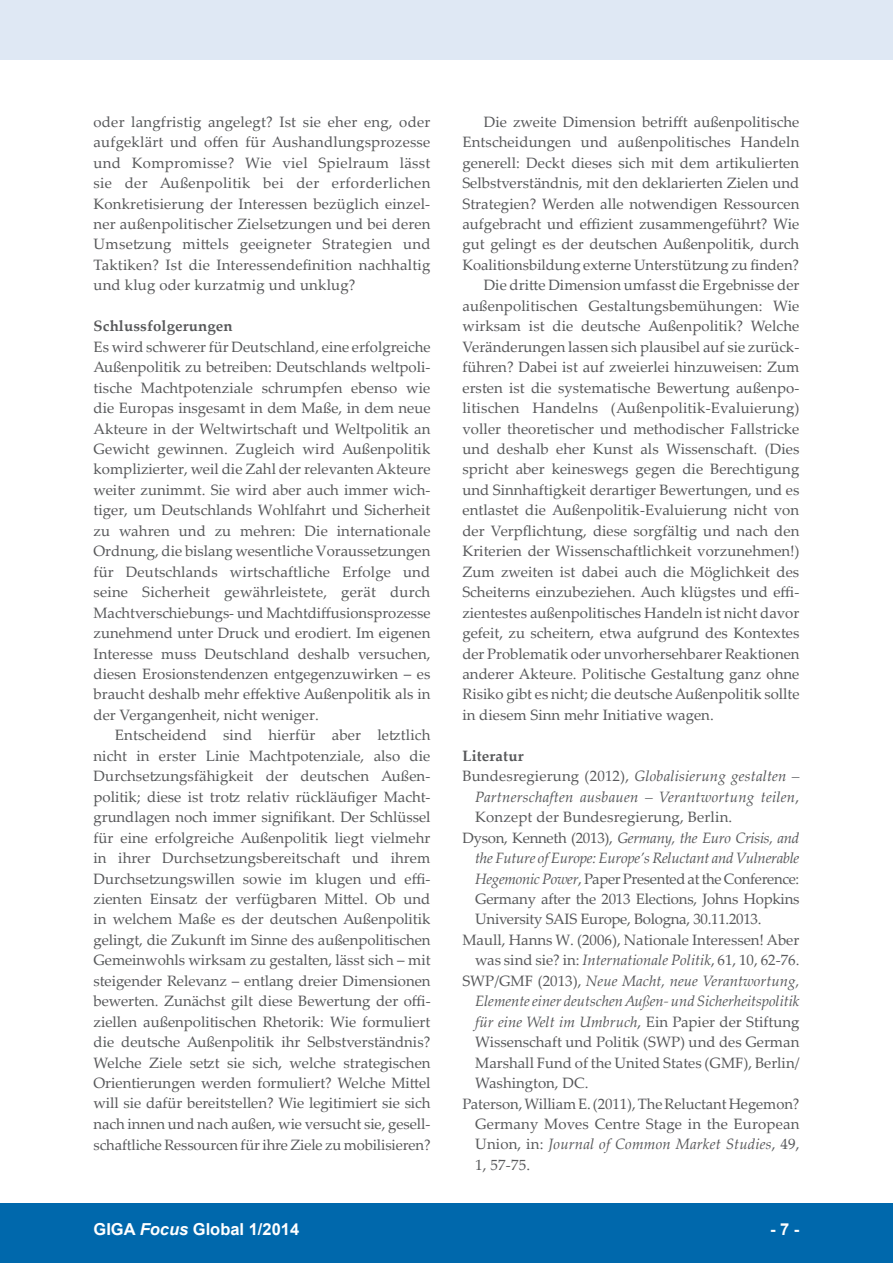
<style>
.page{position:relative;width:893px;height:1263px;background:#fff}
.page>*{position:absolute;margin:0;border:0;box-sizing:border-box;transform-origin:0 0}
.t1{font:700 16.5px "Arial";color:#fff}
.t2{font:15px/20.4px "Palatino Linotype";color:#57585a;text-align:justify}
.t3{font:italic 15px "Palatino Linotype";color:#57585a}
.t4{font:italic 15px "Palatino Linotype";letter-spacing:-.02em;color:#57585a}
.t5{font:15px "Palatino Linotype";letter-spacing:-.02em;color:#57585a}
.t6{font:700 15px "Palatino Linotype";letter-spacing:.01em;color:#57585a}
.s1{font-style:normal}
.s2{font-style:italic}
</style>
<div class="page">
<div style="left:0;top:1203px;width:893px;height:60px;background:#0068ac"></div>
<div style="left:0;top:0;width:893px;height:60px;background:#dfe8f4"></div>
<p class="t2" style="left:94px;top:111px;width:338px">oder langfristig angelegt? Ist sie eher eng, oder aufgeklärt und offen für Aushandlungsprozesse und Kompromisse? Wie viel Spielraum lässt sie der Außenpolitik bei der erforderlichen Konkretisierung der Interessen bezüglich einzel&shy;ner außenpolitischer Zielsetzungen und bei deren Umsetzung mittels geeigneter Strategien und Taktiken? Ist die Interessendefinition nachhaltig und klug oder kurzatmig und unklug?</p>
<p class="t6" style="left:94px;top:315px;width:141px">Schlussfolgerungen</p>
<p class="t2" style="left:94px;top:336px;width:339px">Es wird schwerer für Deutschland, eine erfolgreiche Außenpolitik zu betreiben: Deutschlands weltpoli&shy;tische Machtpotenziale schrumpfen ebenso wie die Europas insgesamt in dem Maße, in dem neue Akteure in der Weltwirtschaft und Weltpolitik an Gewicht gewinnen. Zugleich wird Außenpolitik komplizierter, weil die Zahl der relevanten Akteure weiter zunimmt. Sie wird aber auch immer wich&shy;tiger, um Deutschlands Wohlfahrt und Sicherheit zu wahren und zu mehren: Die internationale Ordnung, die bislang wesentliche Voraussetzungen für Deutschlands wirtschaftliche Erfolge und seine Sicherheit gewährleistete, gerät durch Machtverschiebungs- und Machtdiffusionsprozesse zunehmend unter Druck und erodiert. Im eigenen Interesse muss Deutschland deshalb versuchen, diesen Erosionstendenzen entgegenzuwirken – es braucht deshalb mehr effektive Außenpolitik als in der Vergangenheit, nicht weniger.</p>
<p class="t2" style="left:94px;top:724px;width:339px;text-indent:21px">Entscheidend sind hierfür aber letztlich nicht in erster Linie Machtpotenziale, also die Durchsetzungsfähigkeit der deutschen Außen&shy;politik; diese ist trotz relativ rückläufiger Macht&shy;grundlagen noch immer signifikant. Der Schlüssel für eine erfolgreiche Außenpolitik liegt vielmehr in ihrer Durchsetzungsbereitschaft und ihrem Durchsetzungswillen sowie im klugen und effi&shy;zienten Einsatz der verfügbaren Mittel. Ob und in welchem Maße es der deutschen Außenpolitik gelingt, die Zukunft im Sinne des außenpolitischen Gemeinwohls wirksam zu gestalten, lässt sich – mit steigender Relevanz – entlang dreier Dimensionen bewerten. Zunächst gilt diese Bewertung der offi&shy;ziellen außenpolitischen Rhetorik: Wie formuliert die deutsche Außenpolitik ihr Selbstverständnis?<br>Welche Ziele setzt sie sich, welche strategischen Orientierungen werden formuliert? Welche Mittel will sie dafür bereitstellen? Wie legitimiert sie sich nach innen und nach außen, wie versucht sie, gesell&shy;schaftliche Ressourcen für ihre Ziele zu mobilisieren?</p>
<p class="t2" style="left:484px;top:111px;width:317px">Die zweite Dimension betrifft außenpolitische</p>
<p class="t2" style="left:462px;top:131px;width:339px">Entscheidungen und außenpolitisches Handeln</p>
<p class="t2" style="left:462px;top:152px;width:338px">generell: Deckt dieses sich mit dem artikulierten</p>
<p class="t2" style="left:462px;top:172px;width:338px">Selbstverständnis, mit den deklarierten Zielen und</p>
<p class="t2" style="left:462px;top:193px;width:338px">Strategien? Werden alle notwendigen Ressourcen</p>
<p class="t2" style="left:462px;top:213px;width:338px">aufgebracht und effizient zusammengeführt? Wie</p>
<p class="t2" style="left:462px;top:234px;width:338px">gut gelingt es der deutschen Außenpolitik, durch</p>
<p class="t2" style="left:462px;top:254px;width:338px">Koalitionsbildung externe Unterstützung zu finden?</p>
<p class="t2" style="left:484px;top:274px;width:317px">Die dritte Dimension umfasst die Ergebnisse der</p>
<p class="t2" style="left:462px;top:295px;width:338px">außenpolitischen Gestaltungsbemühungen: Wie</p>
<p class="t2" style="left:462px;top:315px;width:338px">wirksam ist die deutsche Außenpolitik? Welche</p>
<p class="t2" style="left:462px;top:336px;width:338px">Veränderungen lassen sich plausibel auf sie zurück-</p>
<p class="t2" style="left:462px;top:356px;width:338px">führen? Dabei ist auf zweierlei hinzuweisen: Zum</p>
<p class="t2" style="left:462px;top:377px;width:338px">ersten ist die systematische Bewertung außenpo-</p>
<p class="t2" style="left:462px;top:397px;width:339px">litischen Handelns (Außenpolitik-Evaluierung)</p>
<p class="t2" style="left:462px;top:418px;width:338px">voller theoretischer und methodischer Fallstricke</p>
<p class="t2" style="left:462px;top:438px;width:339px">und deshalb eher Kunst als Wissenschaft. (Dies</p>
<p class="t2" style="left:462px;top:459px;width:338px">spricht aber keineswegs gegen die Berechtigung</p>
<p class="t2" style="left:462px;top:479px;width:338px">und Sinnhaftigkeit derartiger Bewertungen, und es</p>
<p class="t2" style="left:462px;top:499px;width:338px">entlastet die Außenpolitik-Evaluierung nicht von</p>
<p class="t2" style="left:462px;top:520px;width:338px">der Verpflichtung, diese sorgfältig und nach den</p>
<p class="t2" style="left:462px;top:540px;width:339px">Kriterien der Wissenschaftlichkeit vorzunehmen!)</p>
<p class="t2" style="left:462px;top:561px;width:338px">Zum zweiten ist dabei auch die Möglichkeit des</p>
<p class="t2" style="left:462px;top:581px;width:338px">Scheiterns einzubeziehen. Auch klügstes und effi-</p>
<p class="t2" style="left:462px;top:602px;width:338px">zientestes außenpolitisches Handeln ist nicht davor</p>
<p class="t2" style="left:462px;top:622px;width:338px">gefeit, zu scheitern, etwa aufgrund des Kontextes</p>
<p class="t2" style="left:462px;top:643px;width:339px">der Problematik oder unvorhersehbarer Reaktionen</p>
<p class="t2" style="left:462px;top:663px;width:338px">anderer Akteure. Politische Gestaltung ganz ohne</p>
<p class="t2" style="left:462px;top:684px;width:339px">Risiko gibt es nicht; die deutsche Außenpolitik sollte</p>
<p class="t2" style="left:462px;top:704px;width:253px">in diesem Sinn mehr Initiative wagen.</p>
<p class="t6" style="left:462px;top:745px;width:63px">Literatur</p>
<p class="t3" style="left:462px;top:765px;width:338px"><span class="s1">Bundesregierung (2012),</span> Globalisierung gestalten –</p>
<p class="t3" style="left:475px;top:786px;width:326px">Partnerschaften ausbauen – Verantwortung teilen<span class="s1">,</span></p>
<p class="t2" style="left:475px;top:806px;width:259px">Konzept der Bundesregierung, Berlin.</p>
<p class="t4" style="left:462px;top:827px;width:338px"><span class="s1">Dyson, Kenneth (2013),</span> Germany, the Euro Crisis, and</p>
<p class="t4" style="left:475px;top:847px;width:326px">the Future of Europe: Europe’s Reluctant and Vulnerable</p>
<p class="t5" style="left:475px;top:868px;width:325px"><span class="s2">Hegemonic Power</span>, Paper Presented at the Conference:</p>
<p class="t2" style="left:475px;top:888px;width:326px">Germany after the 2013 Elections, Johns Hopkins</p>
<p class="t5" style="left:475px;top:909px;width:288px">University SAIS Europe, Bologna, 30.11.2013.</p>
<p class="t2" style="left:462px;top:929px;width:338px">Maull, Hanns W. (2006), Nationale Interessen! Aber</p>
<p class="t2" style="left:475px;top:949px;width:326px">was sind sie? in: <span class="s2">Internationale Politik</span>, 61, 10, 62-76.</p>
<p class="t3" style="left:462px;top:970px;width:338px"><span class="s1">SWP/GMF (2013),</span> Neue Macht, neue Verantwortung,</p>
<p class="t3" style="left:475px;top:990px;width:326px">Elemente einer deutschen Außen- und Sicherheitspolitik</p>
<p class="t2" style="left:475px;top:1011px;width:326px"><span class="s2">für eine Welt im Umbruch</span>, Ein Papier der Stiftung</p>
<p class="t2" style="left:475px;top:1031px;width:326px">Wissenschaft und Politik (SWP) und des German</p>
<p class="t2" style="left:475px;top:1052px;width:326px">Marshall Fund of the United States (GMF), Berlin/</p>
<p class="t2" style="left:475px;top:1072px;width:115px">Washington, DC.</p>
<p class="t2" style="left:462px;top:1093px;width:339px">Paterson, William E. (2011), The Reluctant Hegemon?</p>
<p class="t2" style="left:475px;top:1113px;width:326px">Germany Moves Centre Stage in the European</p>
<p class="t3" style="left:475px;top:1134px;width:326px"><span class="s1">Union, in:</span> Journal of Common Market Studies<span class="s1">, 49,</span></p>
<p class="t2" style="left:475px;top:1154px;width:56px">1, 57-75.</p>
<p class="t1" style="left:94px;top:1218px;width:207px">GIGA <span class="s2">Focus</span> Global 1/2014</p>
<p class="t1" style="left:770px;top:1218px;width:31px">- 7 -</p>
</div>
